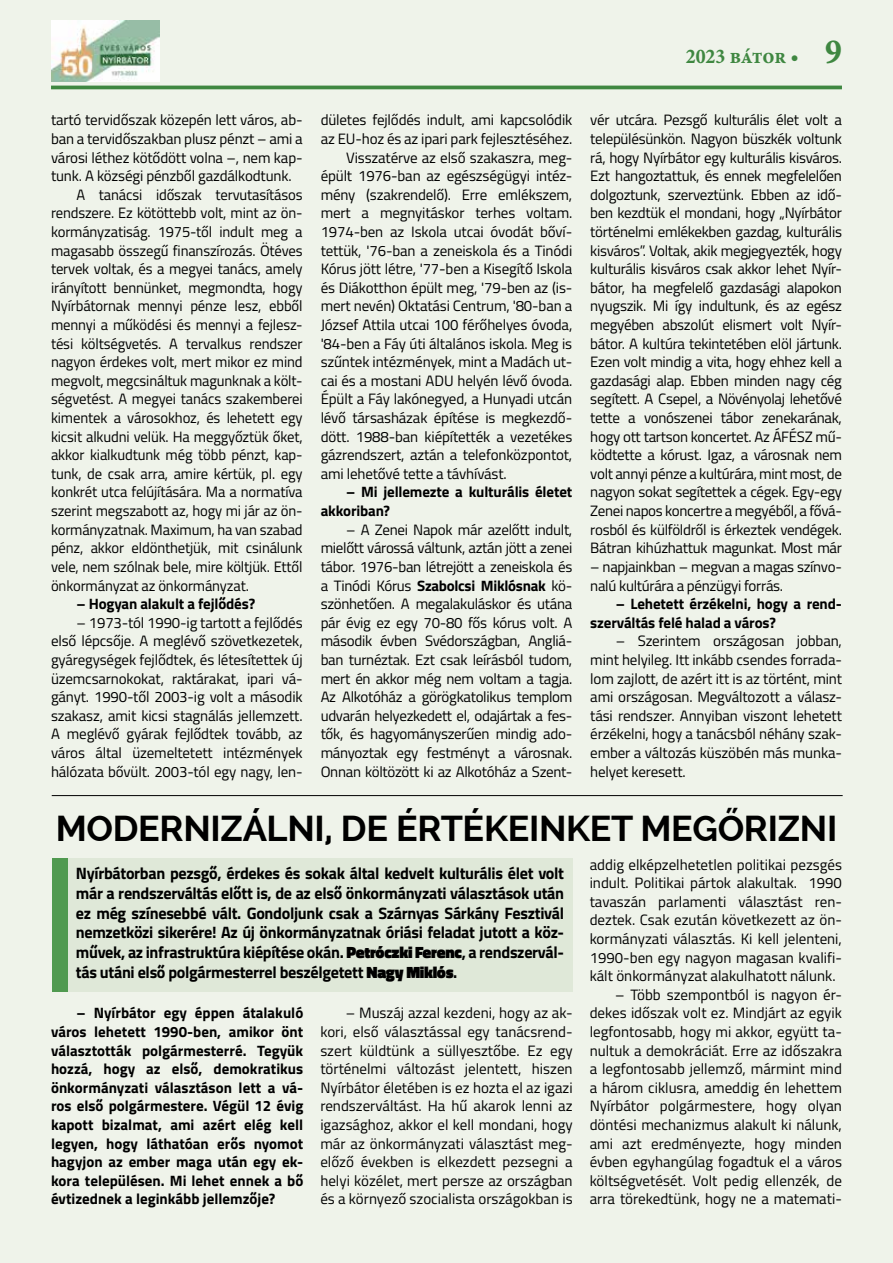
<style>
.page{position:relative;width:893px;height:1263px;background:#eff3ea}
.page>*{position:absolute;margin:0;border:0;box-sizing:border-box;transform-origin:0 0}
.t1{font:700 36px "Raleway";letter-spacing:-.01em;color:#000}
.t2{font:21px "Minion Pro Bold Cn Capt";letter-spacing:-.005em;color:#3f8741}
.t3{font:700 16.5px/19.8px "Titillium";letter-spacing:-.02em;color:#000;text-align:justify}
.t4{font:15px/18.6px "Titillium";letter-spacing:-.01em;color:#000;text-align:justify}
.t5{font:700 15px/18.6px "Titillium";letter-spacing:-.01em;color:#000}
.s1{font-size:35.55px}
.s2{font-weight:700}
.s3{font-weight:900}
</style>
<div class="page">
<hr style="left:51px;top:86px;width:791px;height:3px;background:#3f8741">
<img style="left:51px;top:20px;width:108px;height:61px">
<div style="left:52px;top:858px;width:521px;height:133px;background:#dfe8d8"></div>
<div style="left:52px;top:858px;width:15px;height:133px;background:#509a50"></div>
<hr style="left:52px;top:795px;width:791px;height:1px;background:#000">
<h2 class="t2" style="left:686px;top:42px;width:158px">2023 bátor • <span class="s1">9</span></h2>
<p class="t4" style="left:51px;top:110px;width:253px">tartó tervidőszak közepén lett város, ab-</p>
<p class="t4" style="left:51px;top:129px;width:253px">ban a tervidőszakban plusz pénzt – ami a</p>
<p class="t4" style="left:51px;top:147px;width:253px">városi léthez kötődött volna –, nem kap-</p>
<p class="t4" style="left:51px;top:166px;width:242px">tunk. A községi pénzből gazdálkodtunk.</p>
<p class="t4" style="left:77px;top:185px;width:228px">A tanácsi időszak tervutasításos</p>
<p class="t4" style="left:51px;top:203px;width:253px">rendszere. Ez kötöttebb volt, mint az ön-</p>
<p class="t4" style="left:51px;top:222px;width:253px">kormányzatiság. 1975-től indult meg a</p>
<p class="t4" style="left:51px;top:240px;width:253px">magasabb összegű finanszírozás. Ötéves</p>
<p class="t4" style="left:51px;top:259px;width:253px">tervek voltak, és a megyei tanács, amely</p>
<p class="t4" style="left:51px;top:278px;width:253px">irányított bennünket, megmondta, hogy</p>
<p class="t4" style="left:51px;top:296px;width:253px">Nyírbátornak mennyi pénze lesz, ebből</p>
<p class="t4" style="left:51px;top:315px;width:253px">mennyi a működési és mennyi a fejlesz-</p>
<p class="t4" style="left:51px;top:333px;width:253px">tési költségvetés. A tervalkus rendszer</p>
<p class="t4" style="left:51px;top:352px;width:253px">nagyon érdekes volt, mert mikor ez mind</p>
<p class="t4" style="left:51px;top:371px;width:253px">megvolt, megcsináltuk magunknak a költ-</p>
<p class="t4" style="left:51px;top:389px;width:253px">ségvetést. A megyei tanács szakemberei</p>
<p class="t4" style="left:51px;top:408px;width:253px">kimentek a városokhoz, és lehetett egy</p>
<p class="t4" style="left:51px;top:426px;width:253px">kicsit alkudni velük. Ha meggyőztük őket,</p>
<p class="t4" style="left:51px;top:445px;width:253px">akkor kialkudtunk még több pénzt, kap-</p>
<p class="t4" style="left:51px;top:464px;width:253px">tunk, de csak arra, amire kértük, pl. egy</p>
<p class="t4" style="left:51px;top:482px;width:253px">konkrét utca felújítására. Ma a normatíva</p>
<p class="t4" style="left:51px;top:501px;width:253px">szerint megszabott az, hogy mi jár az ön-</p>
<p class="t4" style="left:51px;top:519px;width:253px">kormányzatnak. Maximum, ha van szabad</p>
<p class="t4" style="left:51px;top:538px;width:253px">pénz, akkor eldönthetjük, mit csinálunk</p>
<p class="t4" style="left:51px;top:557px;width:253px">vele, nem szólnak bele, mire költjük. Ettől</p>
<p class="t4" style="left:51px;top:575px;width:199px">önkormányzat az önkormányzat.</p>
<p class="t5" style="left:77px;top:594px;width:180px">– Hogyan alakult a fejlődés?</p>
<p class="t4" style="left:51px;top:612px;width:253px;text-indent:26px">– 1973-tól 1990-ig tartott a fejlődés első lépcsője. A meglévő szövetkezetek, gyáregységek fejlődtek, és létesítettek új üzemcsarnokokat, raktárakat, ipari vá&shy;gányt. 1990-től 2003-ig volt a második szakasz, amit kicsi stagnálás jellemzett.<br>A meglévő gyárak fejlődtek tovább, az város által üzemeltetett intézmények hálózata bővült. 2003-tól egy nagy, len-</p>
<p class="t4" style="left:321px;top:110px;width:253px">dületes fejlődés indult, ami kapcsolódik</p>
<p class="t4" style="left:321px;top:129px;width:253px">az EU-hoz és az ipari park fejlesztéséhez.</p>
<p class="t4" style="left:346px;top:147px;width:228px">Visszatérve az első szakaszra, meg-</p>
<p class="t4" style="left:321px;top:166px;width:253px">épült 1976-ban az egészségügyi intéz-</p>
<p class="t4" style="left:321px;top:185px;width:253px">mény (szakrendelő). Erre emlékszem,</p>
<p class="t4" style="left:321px;top:203px;width:253px">mert a megnyitáskor terhes voltam.</p>
<p class="t4" style="left:321px;top:222px;width:253px">1974-ben az Iskola utcai óvodát bőví-</p>
<p class="t4" style="left:321px;top:240px;width:253px">tettük, '76-ban a zeneiskola és a Tinódi</p>
<p class="t4" style="left:321px;top:259px;width:253px">Kórus jött létre, '77-ben a Kisegítő Iskola</p>
<p class="t4" style="left:321px;top:278px;width:253px">és Diákotthon épült meg, '79-ben az (is-</p>
<p class="t4" style="left:321px;top:296px;width:253px">mert nevén) Oktatási Centrum, '80-ban a</p>
<p class="t4" style="left:321px;top:315px;width:253px">József Attila utcai 100 férőhelyes óvoda,</p>
<p class="t4" style="left:321px;top:333px;width:253px">'84-ben a Fáy úti általános iskola. Meg is</p>
<p class="t4" style="left:321px;top:352px;width:253px">szűntek intézmények, mint a Madách ut-</p>
<p class="t4" style="left:321px;top:371px;width:253px">cai és a mostani ADU helyén lévő óvoda.</p>
<p class="t4" style="left:321px;top:389px;width:253px">Épült a Fáy lakónegyed, a Hunyadi utcán</p>
<p class="t4" style="left:321px;top:408px;width:253px">lévő társasházak építése is megkezdő-</p>
<p class="t4" style="left:321px;top:426px;width:253px">dött. 1988-ban kiépítették a vezetékes</p>
<p class="t4" style="left:321px;top:445px;width:253px">gázrendszert, aztán a telefonközpontot,</p>
<p class="t4" style="left:321px;top:464px;width:188px">ami lehetővé tette a távhívást.</p>
<p class="t5" style="left:321px;top:482px;width:253px;text-indent:26px">– Mi jellemezte a kulturális életet akkoriban?</p>
<p class="t4" style="left:321px;top:519px;width:253px;text-indent:26px">– A Zenei Napok már azelőtt indult, mielőtt várossá váltunk, aztán jött a zenei tábor. 1976-ban létrejött a zeneiskola és a Tinódi Kórus <span class="s2">Szabolcsi Miklósnak</span> kö&shy;szönhetően. A megalakuláskor és utána pár évig ez egy 70-80 fős kórus volt. A második évben Svédországban, Angliá&shy;ban turnéztak. Ezt csak leírásból tudom, mert én akkor még nem voltam a tagja.<br>Az Alkotóház a görögkatolikus templom udvarán helyezkedett el, odajártak a fes&shy;tők, és hagyományszerűen mindig ado&shy;mányoztak egy festményt a városnak.<br>Onnan költözött ki az Alkotóház a Szent-</p>
<p class="t4" style="left:590px;top:110px;width:253px">vér utcára. Pezsgő kulturális élet volt a településünkön. Nagyon büszkék voltunk rá, hogy Nyírbátor egy kulturális kisváros.<br>Ezt hangoztattuk, és ennek megfelelően dolgoztunk, szerveztünk. Ebben az idő&shy;ben kezdtük el mondani, hogy „Nyírbátor történelmi emlékekben gazdag, kulturális kisváros”. Voltak, akik megjegyezték, hogy kulturális kisváros csak akkor lehet Nyír&shy;bátor, ha megfelelő gazdasági alapokon nyugszik. Mi így indultunk, és az egész megyében abszolút elismert volt Nyír&shy;bátor. A kultúra tekintetében elöl jártunk.<br>Ezen volt mindig a vita, hogy ehhez kell a gazdasági alap. Ebben minden nagy cég segített. A Csepel, a Növényolaj lehetővé tette a vonószenei tábor zenekarának, hogy ott tartson koncertet. Az ÁFÉSZ mű&shy;ködtette a kórust. Igaz, a városnak nem volt annyi pénze a kultúrára, mint most, de nagyon sokat segítettek a cégek. Egy-egy Zenei napos koncertre a megyéből, a fővá&shy;rosból és külföldről is érkeztek vendégek.<br>Bátran kihúzhattuk magunkat. Most már</p>
<p class="t4" style="left:590px;top:557px;width:253px">– napjainkban – megvan a magas színvo&shy;nalú kultúrára a pénzügyi forrás.</p>
<p class="t5" style="left:590px;top:594px;width:253px;text-indent:26px">– Lehetett érzékelni, hogy a rend&shy;szerváltás felé halad a város?</p>
<p class="t4" style="left:590px;top:631px;width:253px;text-indent:26px">– Szerintem országosan jobban, mint helyileg. Itt inkább csendes forrada&shy;lom zajlott, de azért itt is az történt, mint ami országosan. Megváltozott a válasz&shy;tási rendszer. Annyiban viszont lehetett érzékelni, hogy a tanácsból néhány szak&shy;ember a változás küszöbén más munka&shy;helyet keresett.</p>
<h1 class="t1" style="left:56px;top:807px;width:783px">MODERNIZÁLNI, DE ÉRTÉKEINKET MEGŐRIZNI</h1>
<p class="t3" style="left:76px;top:862px;width:490px">Nyírbátorban pezsgő, érdekes és sokak által kedvelt kulturális élet volt már a rendszerváltás előtt is, de az első önkormányzati választások után ez még színesebbé vált. Gondoljunk csak a Szárnyas Sárkány Fesztivál nemzetközi sikerére! Az új önkormányzatnak óriási feladat jutott a köz&shy;művek, az infrastruktúra kiépítése okán. <span class="s3">Petróczki Ferenc</span>, a rendszervál&shy;tás utáni első polgármesterrel beszélgetett <span class="s3">Nagy Miklós</span>.</p>
<p class="t5" style="left:51px;top:1003px;width:254px;text-align:justify;text-indent:26px">– Nyírbátor egy éppen átalakuló város lehetett 1990-ben, amikor önt választották polgármesterré. Tegyük hozzá, hogy az első, demokratikus önkormányzati választáson lett a vá&shy;ros első polgármestere. Végül 12 évig kapott bizalmat, ami azért elég kell legyen, hogy láthatóan erős nyomot hagyjon az ember maga után egy ek&shy;kora településen. Mi lehet ennek a bő évtizednek a leginkább jellemzője?</p>
<p class="t4" style="left:320px;top:1003px;width:254px;text-indent:26px">– Muszáj azzal kezdeni, hogy az ak&shy;kori, első választással egy tanácsrend&shy;szert küldtünk a süllyesztőbe. Ez egy történelmi változást jelentett, hiszen Nyírbátor életében is ez hozta el az igazi rendszerváltást. Ha hű akarok lenni az igazsághoz, akkor el kell mondani, hogy már az önkormányzati választást meg&shy;előző években is elkezdett pezsegni a helyi közélet, mert persze az országban és a környező szocialista országokban is</p>
<p class="t4" style="left:590px;top:854px;width:254px">addig elképzelhetetlen politikai pezsgés indult. Politikai pártok alakultak. 1990 tavaszán parlamenti választást ren&shy;deztek. Csak ezután következett az ön&shy;kormányzati választás. Ki kell jelenteni, 1990-ben egy nagyon magasan kvalifi&shy;kált önkormányzat alakulhatott nálunk.</p>
<p class="t4" style="left:590px;top:984px;width:254px;text-indent:26px">– Több szempontból is nagyon ér&shy;dekes időszak volt ez. Mindjárt az egyik legfontosabb, hogy mi akkor, együtt ta&shy;nultuk a demokráciát. Erre az időszakra a legfontosabb jellemző, mármint mind a három ciklusra, ameddig én lehettem Nyírbátor polgármestere, hogy olyan döntési mechanizmus alakult ki nálunk, ami azt eredményezte, hogy minden évben egyhangúlag fogadtuk el a város költségvetését. Volt pedig ellenzék, de arra törekedtünk, hogy ne a matemati-</p>
</div>
